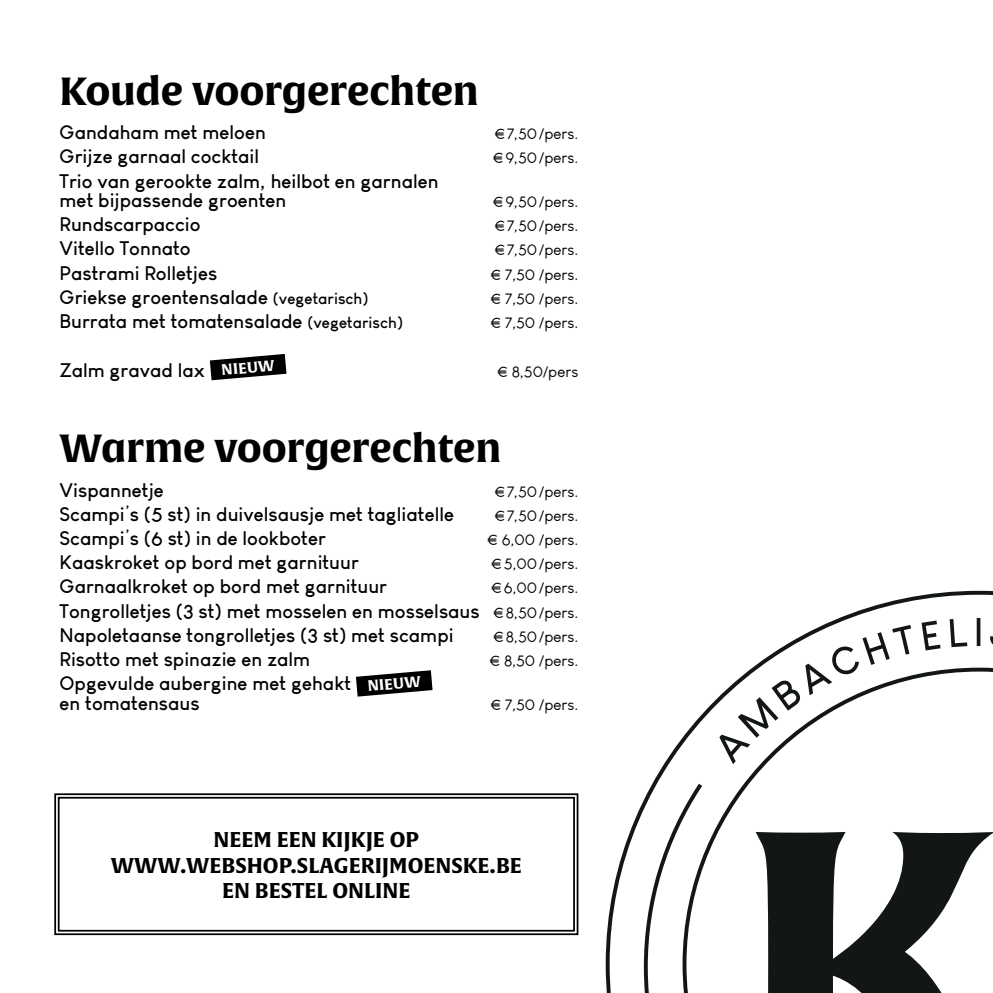
<style>
.page{position:relative;width:993px;height:993px;background:#fff}
.page>*{position:absolute;margin:0;border:0;box-sizing:border-box;transform-origin:0 0}
.t1{font:700 38.5px "Alverata Informal";letter-spacing:-.005em;color:#000}
.t2{font:700 21px/25.2px "Alverata Informal";color:#000;text-align:center}
.t3{font:700 19.25px/19.2px "Louis George Cafe";color:#000}
.t4{font:15.75px "Louis George Cafe";color:#000}
.t5{font:700 14.88px "Alverata Informal";color:#fff}
.s1{font-size:15.75px}
.s2{font-weight:400}
.s3{font-weight:400;font-size:15.75px}
</style>
<div class="page">
<svg style="left:605px;top:590px;width:387px;height:402px"></svg>
<svg style="left:682px;top:667px;width:310px;height:325px"></svg>
<svg style="left:719px;top:624px;width:191px;height:140px"></svg>
<svg style="left:921px;top:620px;width:19px;height:30px"></svg>
<svg style="left:949px;top:618px;width:17px;height:29px"></svg>
<svg style="left:976px;top:618px;width:4px;height:27px"></svg>
<svg style="left:989px;top:619px;width:3px;height:27px"></svg>
<svg style="left:643px;top:783px;width:73px;height:209px"></svg>
<svg style="left:755px;top:831px;width:237px;height:161px"></svg>
<svg style="left:210px;top:354px;width:76px;height:26px"></svg>
<svg style="left:356px;top:670px;width:76px;height:26px"></svg>
<svg style="left:54px;top:793px;width:525px;height:142px"></svg>
<div style="left:58px;top:796px;width:516px;height:135px;border:2px solid #000"></div>
<h1 class="t1" style="left:60px;top:67px;width:421px">Koude voorgerechten</h1>
<p class="t3" style="left:60px;top:122px;width:208px">Gandaham met meloen</p>
<p class="t4" style="left:494px;top:124px;width:85px">€7,50/pers.</p>
<p class="t3" style="left:60px;top:147px;width:201px">Grijze garnaal cocktail</p>
<p class="t4" style="left:493px;top:148px;width:87px">€9,50/pers.</p>
<p class="t3" style="left:60px;top:171px;width:380px">Trio van gerookte zalm, heilbot en garnalen met bijpassende groenten</p>
<p class="t4" style="left:493px;top:192px;width:87px">€9,50/pers.</p>
<p class="t3" style="left:60px;top:214px;width:142px">Rundscarpaccio</p>
<p class="t4" style="left:494px;top:216px;width:85px">€7,50/pers.</p>
<p class="t3" style="left:60px;top:238px;width:133px">Vitello Tonnato</p>
<p class="t4" style="left:494px;top:240px;width:85px">€7,50/pers.</p>
<p class="t3" style="left:60px;top:263px;width:159px">Pastrami Rolletjes</p>
<p class="t4" style="left:490px;top:265px;width:89px">€ 7,50 /pers.</p>
<p class="t3" style="left:60px;top:287px;width:310px">Griekse groentensalade <span class="s1">(vegetarisch)</span></p>
<p class="t4" style="left:490px;top:289px;width:89px">€ 7,50 /pers.</p>
<p class="t3" style="left:60px;top:311px;width:345px">Burrata met tomatensalade <span class="s1">(vegetarisch)</span></p>
<p class="t4" style="left:490px;top:313px;width:89px">€ 7,50 /pers.</p>
<p class="t3" style="left:60px;top:359px;width:147px">Zalm gravad lax</p>
<p class="t5" style="left:221px;top:360px;width:55px;rotate:-5deg">NIEUW</p>
<p class="t4" style="left:497px;top:361px;width:82px">€ 8,50/pers</p>
<h1 class="t1" style="left:60px;top:424px;width:443px">Warme voorgerechten</h1>
<p class="t3" style="left:60px;top:479px;width:106px">Vispannetje</p>
<p class="t4" style="left:494px;top:481px;width:85px">€7,50/pers.</p>
<p class="t3" style="left:60px;top:504px;width:396px">Scampi<span class="s2">’</span>s (5 st) in duivelsausje met tagliatelle</p>
<p class="t4" style="left:494px;top:505px;width:85px">€7,50/pers.</p>
<p class="t3" style="left:60px;top:528px;width:268px">Scampi<span class="s2">’</span>s (6 st) in de lookboter</p>
<p class="t4" style="left:487px;top:530px;width:92px">€ 6,00 /pers.</p>
<p class="t3" style="left:60px;top:552px;width:301px">Kaaskroket op bord met garnituur</p>
<p class="t4" style="left:491px;top:554px;width:88px">€5,00/pers.</p>
<p class="t3" style="left:60px;top:576px;width:329px">Garnaalkroket op bord met garnituur</p>
<p class="t4" style="left:491px;top:578px;width:88px">€6,00/pers.</p>
<p class="t3" style="left:60px;top:598px;width:520px;line-height:24.2px">Tongrolletjes (3 st) met mosselen en mosselsaus <span class="s3">€8,50/pers.<br></span>Napoletaanse tongrolletjes (3 st) met scampi</p>
<p class="t4" style="left:493px;top:627px;width:86px">€8,50/pers.</p>
<p class="t3" style="left:60px;top:649px;width:252px">Risotto met spinazie en zalm</p>
<p class="t4" style="left:489px;top:651px;width:90px">€ 8,50 /pers.</p>
<p class="t3" style="left:60px;top:673px;width:293px">Opgevulde aubergine met gehakt</p>
<p class="t5" style="left:366px;top:676px;width:55px;rotate:-5deg">NIEUW</p>
<p class="t3" style="left:60px;top:692px;width:141px">en tomatensaus</p>
<p class="t4" style="left:490px;top:694px;width:89px">€ 7,50 /pers.</p>
<p class="t2" style="left:111px;top:827px;width:412px">NEEM EEN KIJKJE OP<br>WWW.WEBSHOP.SLAGERIJMOENSKE.BE<br>EN BESTEL ONLINE</p>
</div>
